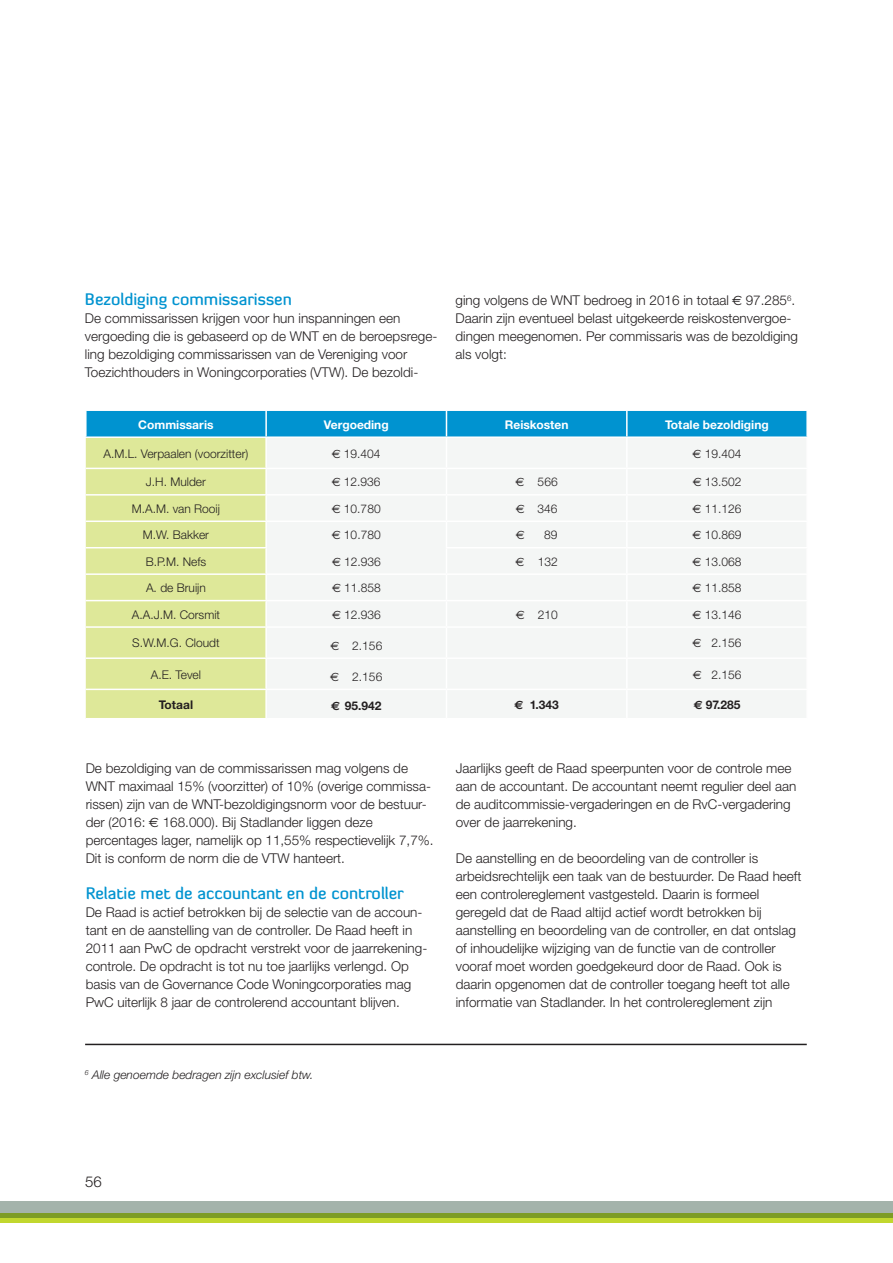
<style>
.page{position:relative;width:893px;height:1263px;background:#fff}
.page>*{position:absolute;margin:0;border:0;box-sizing:border-box;transform-origin:0 0}
.t1{font:500 16.5px "Diavlo";color:#0093d0}
.t2{font:300 15px "Helvetica Neue";color:#231f20}
.t3{font:300 13.5px/18px "Helvetica Neue";color:#231f20}
.t4{font:300 12px "Helvetica Neue";color:#231f20}
.t5{font:700 12px "Helvetica Neue CE";color:#fff}
.t6{font:italic 300 12px "Helvetica Neue";color:#231f20}
.t7{font:700 12px "Helvetica Neue CE";color:#231f20}
.t8{font:12px "Euro Sans";color:#231f20}
.s1{font-family:"Euro Sans";font-weight:400}
.s2{font-family:"Euro Sans"}
</style>
<div class="page">
<div style="left:86px;top:438px;width:179px;height:280px;background:#dee899"></div>
<div style="left:267px;top:438px;width:539px;height:280px;background:#f4f6f5"></div>
<div style="left:86px;top:411px;width:720px;height:25px;background:#0093d0"></div>
<hr style="left:266px;top:520px;width:180px;height:2px;background:#fff">
<hr style="left:626px;top:411px;width:2px;height:25px;background:#fff">
<hr style="left:86px;top:468px;width:180px;height:1px;background:#fff">
<hr style="left:86px;top:494px;width:180px;height:2px;background:#fff">
<hr style="left:86px;top:520px;width:180px;height:2px;background:#fff">
<hr style="left:86px;top:547px;width:181px;height:1px;background:#fff">
<hr style="left:86px;top:573px;width:180px;height:2px;background:#fff">
<hr style="left:86px;top:600px;width:180px;height:1px;background:#fff">
<hr style="left:86px;top:626px;width:180px;height:2px;background:#fff">
<hr style="left:86px;top:657px;width:180px;height:2px;background:#fff">
<hr style="left:86px;top:689px;width:180px;height:1px;background:#fff">
<hr style="left:446px;top:438px;width:1px;height:30px;background:#fff">
<hr style="left:626px;top:438px;width:2px;height:30px;background:#fff">
<hr style="left:626px;top:469px;width:2px;height:25px;background:#fff">
<hr style="left:626px;top:496px;width:2px;height:24px;background:#fff">
<hr style="left:626px;top:522px;width:2px;height:25px;background:#fff">
<hr style="left:626px;top:548px;width:2px;height:25px;background:#fff">
<hr style="left:626px;top:575px;width:2px;height:25px;background:#fff">
<svg style="left:446px;top:469px;width:1px;height:188px"></svg>
<hr style="left:446px;top:659px;width:1px;height:30px;background:#fff">
<svg style="left:446px;top:690px;width:1px;height:28px"></svg>
<hr style="left:626px;top:601px;width:2px;height:25px;background:#fff">
<hr style="left:626px;top:628px;width:2px;height:29px;background:#fff">
<hr style="left:626px;top:659px;width:2px;height:30px;background:#fff">
<hr style="left:626px;top:690px;width:2px;height:28px;background:#fff">
<hr style="left:266px;top:468px;width:180px;height:1px;background:#fff">
<hr style="left:446px;top:468px;width:181px;height:1px;background:#fff">
<hr style="left:627px;top:468px;width:181px;height:1px;background:#fff">
<hr style="left:266px;top:494px;width:180px;height:2px;background:#fff">
<hr style="left:446px;top:494px;width:181px;height:2px;background:#fff">
<hr style="left:627px;top:494px;width:181px;height:2px;background:#fff">
<hr style="left:446px;top:520px;width:181px;height:2px;background:#fff">
<hr style="left:627px;top:520px;width:181px;height:2px;background:#fff">
<hr style="left:446px;top:547px;width:181px;height:1px;background:#fff">
<hr style="left:627px;top:547px;width:181px;height:1px;background:#fff">
<hr style="left:266px;top:573px;width:180px;height:2px;background:#fff">
<hr style="left:446px;top:573px;width:181px;height:2px;background:#fff">
<hr style="left:627px;top:573px;width:181px;height:2px;background:#fff">
<hr style="left:266px;top:600px;width:180px;height:1px;background:#fff">
<hr style="left:446px;top:600px;width:181px;height:1px;background:#fff">
<hr style="left:627px;top:600px;width:181px;height:1px;background:#fff">
<hr style="left:266px;top:626px;width:180px;height:2px;background:#fff">
<hr style="left:266px;top:657px;width:180px;height:2px;background:#fff">
<hr style="left:266px;top:689px;width:180px;height:1px;background:#fff">
<hr style="left:446px;top:626px;width:181px;height:2px;background:#fff">
<hr style="left:627px;top:626px;width:181px;height:2px;background:#fff">
<hr style="left:446px;top:657px;width:181px;height:2px;background:#fff">
<hr style="left:627px;top:657px;width:181px;height:2px;background:#fff">
<hr style="left:446px;top:689px;width:181px;height:1px;background:#fff">
<hr style="left:627px;top:689px;width:181px;height:1px;background:#fff">
<div style="left:0;top:1201px;width:893px;height:17px;background:#a4b3ab"></div>
<div style="left:0;top:1218px;width:893px;height:5px;background:#c1d72f"></div>
<div style="left:0;top:1213px;width:893px;height:5px;background:#7d9c26"></div>
<hr style="left:85px;top:1044px;width:722px;height:1px;background:#231f20">
<p class="t1" style="left:85px;top:292px;width:208px">Bezoldiging commissarissen</p>
<p class="t3" style="left:85px;top:311px;width:354px">De commissarissen krijgen voor hun inspanningen een vergoeding die is gebaseerd op de WNT en de beroepsrege&shy;ling bezoldiging commissarissen van de Vereniging voor Toezichthouders in Woningcorporaties (VTW). De bezoldi-</p>
<p class="t3" style="left:455px;top:293px;width:344px">ging volgens de WNT bedroeg in 2016 in totaal <span class="s1">€</span> 97.285<sup>6</sup>.<br>Daarin zijn eventueel belast uitgekeerde reiskostenvergoe&shy;dingen meegenomen. Per commissaris was de bezoldiging als volgt:</p>
<p class="t5" style="left:138px;top:420px;width:77px">Commissaris</p>
<p class="t5" style="left:324px;top:420px;width:66px">Vergoeding</p>
<p class="t5" style="left:505px;top:420px;width:65px">Reiskosten</p>
<p class="t5" style="left:665px;top:420px;width:105px">Totale bezoldiging</p>
<p class="t4" style="left:104px;top:449px;width:146px">A.M.L. Verpaalen (voorzitter)</p>
<p class="t4" style="left:332px;top:449px;width:50px"><span class="s1">€</span> 19.404</p>
<p class="t4" style="left:692px;top:449px;width:51px"><span class="s1">€</span> 19.404</p>
<p class="t4" style="left:146px;top:478px;width:62px">J.H. Mulder</p>
<p class="t4" style="left:332px;top:478px;width:50px"><span class="s1">€</span> 12.936</p>
<p class="t4" style="left:516px;top:478px;width:44px"><span class="s1">€</span> 566</p>
<p class="t4" style="left:693px;top:478px;width:50px"><span class="s1">€</span> 13.502</p>
<p class="t4" style="left:132px;top:504px;width:90px">M.A.M. van Rooij</p>
<p class="t4" style="left:332px;top:504px;width:50px"><span class="s1">€</span> 10.780</p>
<p class="t4" style="left:516px;top:504px;width:43px"><span class="s1">€</span> 346</p>
<p class="t4" style="left:692px;top:504px;width:51px"><span class="s1">€</span> 11.126</p>
<p class="t4" style="left:143px;top:530px;width:68px">M.W. Bakker</p>
<p class="t4" style="left:332px;top:530px;width:50px"><span class="s1">€</span> 10.780</p>
<p class="t8" style="left:516px;top:528px;width:10px">€</p>
<p class="t4" style="left:544px;top:530px;width:15px">89</p>
<p class="t4" style="left:692px;top:530px;width:51px"><span class="s1">€</span> 10.869</p>
<p class="t4" style="left:146px;top:557px;width:62px">B.P.M. Nefs</p>
<p class="t4" style="left:332px;top:557px;width:50px"><span class="s1">€</span> 12.936</p>
<p class="t4" style="left:515px;top:557px;width:44px"><span class="s1">€</span> 132</p>
<p class="t4" style="left:692px;top:557px;width:51px"><span class="s1">€</span> 13.068</p>
<p class="t4" style="left:146px;top:583px;width:61px">A. de Bruijn</p>
<p class="t4" style="left:332px;top:583px;width:50px"><span class="s1">€</span> 11.858</p>
<p class="t4" style="left:692px;top:583px;width:51px"><span class="s1">€</span> 11.858</p>
<p class="t4" style="left:132px;top:610px;width:90px">A.A.J.M. Corsmit</p>
<p class="t4" style="left:332px;top:610px;width:50px"><span class="s1">€</span> 12.936</p>
<p class="t4" style="left:516px;top:610px;width:44px"><span class="s1">€</span> 210</p>
<p class="t4" style="left:692px;top:610px;width:51px"><span class="s1">€</span> 13.146</p>
<p class="t4" style="left:132px;top:639px;width:89px">S.W.M.G. Cloudt</p>
<p class="t4" style="left:330px;top:641px;width:54px"><span class="s1">€</span> 2.156</p>
<p class="t4" style="left:692px;top:639px;width:51px"><span class="s1">€</span> 2.156</p>
<p class="t4" style="left:151px;top:670px;width:52px">A.E. Tevel</p>
<p class="t4" style="left:330px;top:672px;width:54px"><span class="s1">€</span> 2.156</p>
<p class="t4" style="left:693px;top:670px;width:50px"><span class="s1">€</span> 2.156</p>
<p class="t7" style="left:159px;top:700px;width:36px">Totaal</p>
<p class="t7" style="left:331px;top:701px;width:52px"><span class="s2">€</span> 95.942</p>
<p class="t7" style="left:514px;top:700px;width:46px"><span class="s2">€</span> 1.343</p>
<p class="t7" style="left:694px;top:700px;width:48px"><span class="s2">€</span> 97.285</p>
<p class="t3" style="left:86px;top:761px;width:349px">De bezoldiging van de commissarissen mag volgens de WNT maximaal 15% (voorzitter) of 10% (overige commissa&shy;rissen) zijn van de WNT-bezoldigingsnorm voor de bestuur&shy;der (2016: <span class="s1">€</span> 168.000). Bij Stadlander liggen deze percentages lager, namelijk op 11,55% respectievelijk 7,7%.<br>Dit is conform de norm die de VTW hanteert.</p>
<p class="t1" style="left:86px;top:886px;width:320px">Relatie met de accountant en de controller</p>
<p class="t3" style="left:86px;top:905px;width:343px">De Raad is actief betrokken bij de selectie van de accoun&shy;tant en de aanstelling van de controller. De Raad heeft in 2011 aan PwC de opdracht verstrekt voor de jaarrekening&shy;controle. De opdracht is tot nu toe jaarlijks verlengd. Op basis van de Governance Code Woningcorporaties mag PwC uiterlijk 8 jaar de controlerend accountant blijven.</p>
<p class="t3" style="left:456px;top:761px;width:342px">Jaarlijks geeft de Raad speerpunten voor de controle mee aan de accountant. De accountant neemt regulier deel aan de auditcommissie-vergaderingen en de RvC-vergadering over de jaarrekening.</p>
<p class="t3" style="left:456px;top:851px;width:347px">De aanstelling en de beoordeling van de controller is arbeidsrechtelijk een taak van de bestuurder. De Raad heeft een controlereglement vastgesteld. Daarin is formeel geregeld dat de Raad altijd actief wordt betrokken bij aanstelling en beoordeling van de controller, en dat ontslag of inhoudelijke wijziging van de functie van de controller vooraf moet worden goedgekeurd door de Raad. Ook is daarin opgenomen dat de controller toegang heeft tot alle informatie van Stadlander. In het controlereglement zijn</p>
<p class="t6" style="left:85px;top:1070px;width:230px"><sup>6</sup> Alle genoemde bedragen zijn exclusief btw.</p>
<p class="t2" style="left:85px;top:1176px;width:18px">56</p>
</div>
